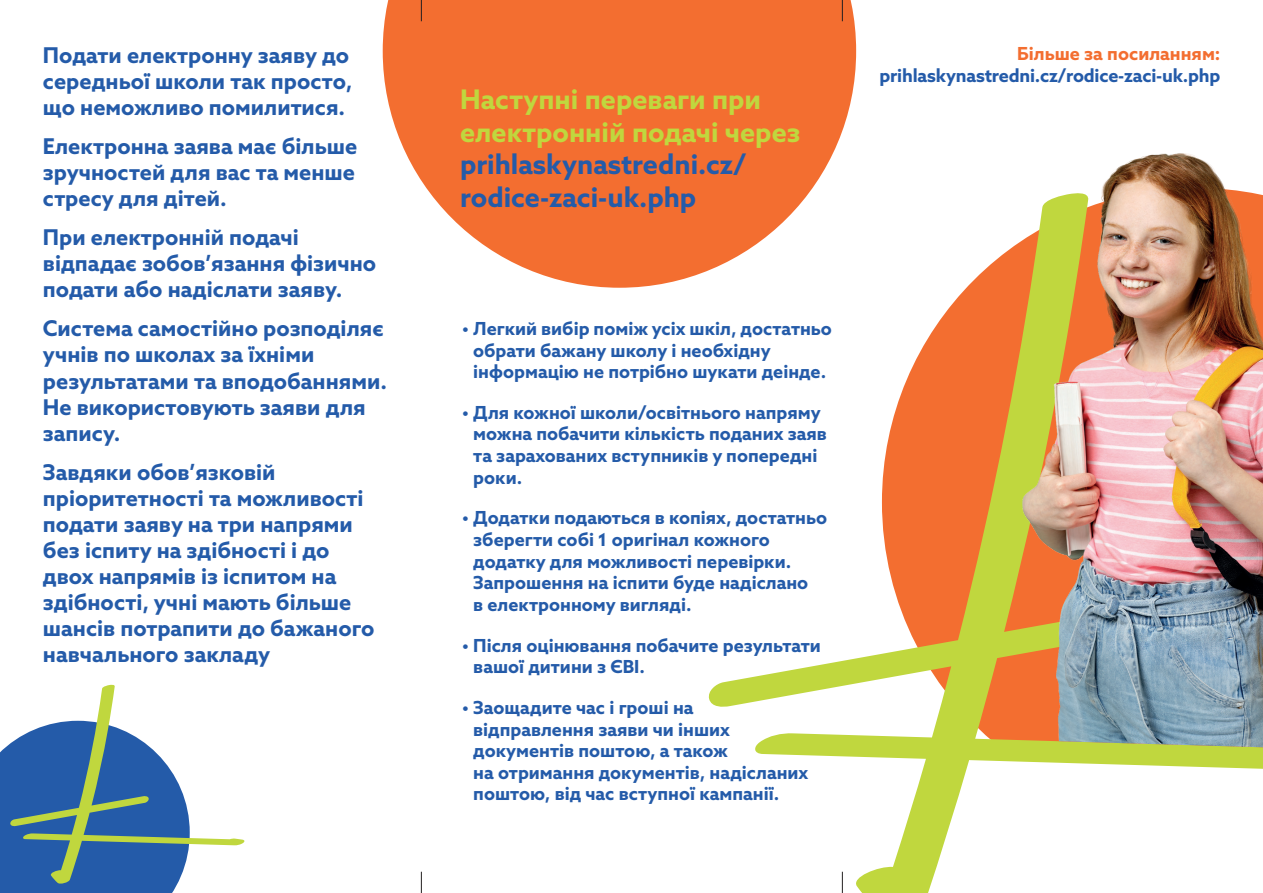
<style>
.page{position:relative;width:1263px;height:893px;background:#fff}
.page>*{position:absolute;margin:0;border:0;box-sizing:border-box;transform-origin:0 0}
.t1{font:700 27px/32.4px "Azo Sans";color:#c0d73e}
.t2{font:700 27px/32.4px "Azo Sans";color:#245ba9}
.t3{font:700 21.75px/26.1px "Azo Sans";color:#245ba9}
.t4{font:700 18px/21.6px "Azo Sans";color:#245ba9}
.t5{font:700 18px "Azo Sans";color:#f36e30}
</style>
<div class="page">
<svg style="left:383px;top:0;width:473px;height:288px;fill:#f36e30"></svg>
<svg style="left:707px;top:191px;width:556px;height:702px"></svg>
<img style="left:965px;top:153px;width:298px;height:594px">
<div style="left:0;top:743px;width:177px;height:150px;background:#245ba9"></div>
<svg style="left:10px;top:684px;width:235px;height:201px"></svg>
<svg style="left:421px;top:0;width:1px;height:21px"></svg>
<svg style="left:842px;top:0;width:1px;height:21px"></svg>
<svg style="left:421px;top:872px;width:1px;height:21px"></svg>
<svg style="left:842px;top:872px;width:1px;height:21px"></svg>
<p class="t3" style="left:43px;top:42px;width:311px">Подати електронну заяву до середньої школи так просто, що неможливо помилитися.</p>
<p class="t3" style="left:43px;top:133px;width:316px;text-align:justify">Електронна заява має більше зручностей для вас та менше стресу для дітей.</p>
<p class="t3" style="left:43px;top:224px;width:335px">При електронній подачі відпадає зобовʼязання фізично подати або надіслати заяву.</p>
<p class="t3" style="left:43px;top:315px;width:345px">Система самостійно розподіляє учнів по школах за їхніми результатами та вподобаннями.<br>Не використовують заяви для запису.</p>
<p class="t3" style="left:43px;top:458px;width:333px">Завдяки обовʼязковій пріоритетності та можливості подати заяву на три напрями без іспиту на здібності і до двох напрямів із іспитом на здібності, учні мають більше шансів потрапити до бажаного навчального закладу</p>
<h1 class="t1" style="left:460px;top:83px;width:342px">Наступні переваги при електронній подачі через</h1>
<h1 class="t2" style="left:460px;top:148px;width:287px">prihlaskynastredni.cz/ rodice-zaci-uk.php</h1>
<p class="t4" style="left:473px;top:317px;width:360px;text-indent:-11px">• Легкий вибір поміж усіх шкіл, достатньо обрати бажану школу і необхідну інформацію не потрібно шукати деінде.</p>
<p class="t4" style="left:473px;top:401px;width:355px;text-indent:-11px">• Для кожної школи/освітнього напряму можна побачити кількість поданих заяв та зарахованих вступників у попередні роки.</p>
<p class="t4" style="left:473px;top:507px;width:355px;text-indent:-11px">• Додатки подаються в копіях, достатньо зберегти собі 1 оригінал кожного додатку для можливості перевірки.<br>Запрошення на іспити буде надіслано<br>в електронному вигляді.</p>
<p class="t4" style="left:473px;top:634px;width:349px;text-indent:-11px">• Після оцінювання побачите результати вашої дитини з ЄВІ.</p>
<p class="t4" style="left:473px;top:696px;width:336px;text-indent:-11px">• Заощадите час і гроші на відправлення заяви чи інших документів поштою, а також<br>на отримання документів, надісланих поштою, від час вступної кампанії.</p>
<p class="t5" style="left:1017px;top:42px;width:205px">Більше за посиланням:</p>
<p class="t4" style="left:879px;top:64px;width:342px">prihlaskynastredni.cz/rodice-zaci-uk.php</p>
</div>
